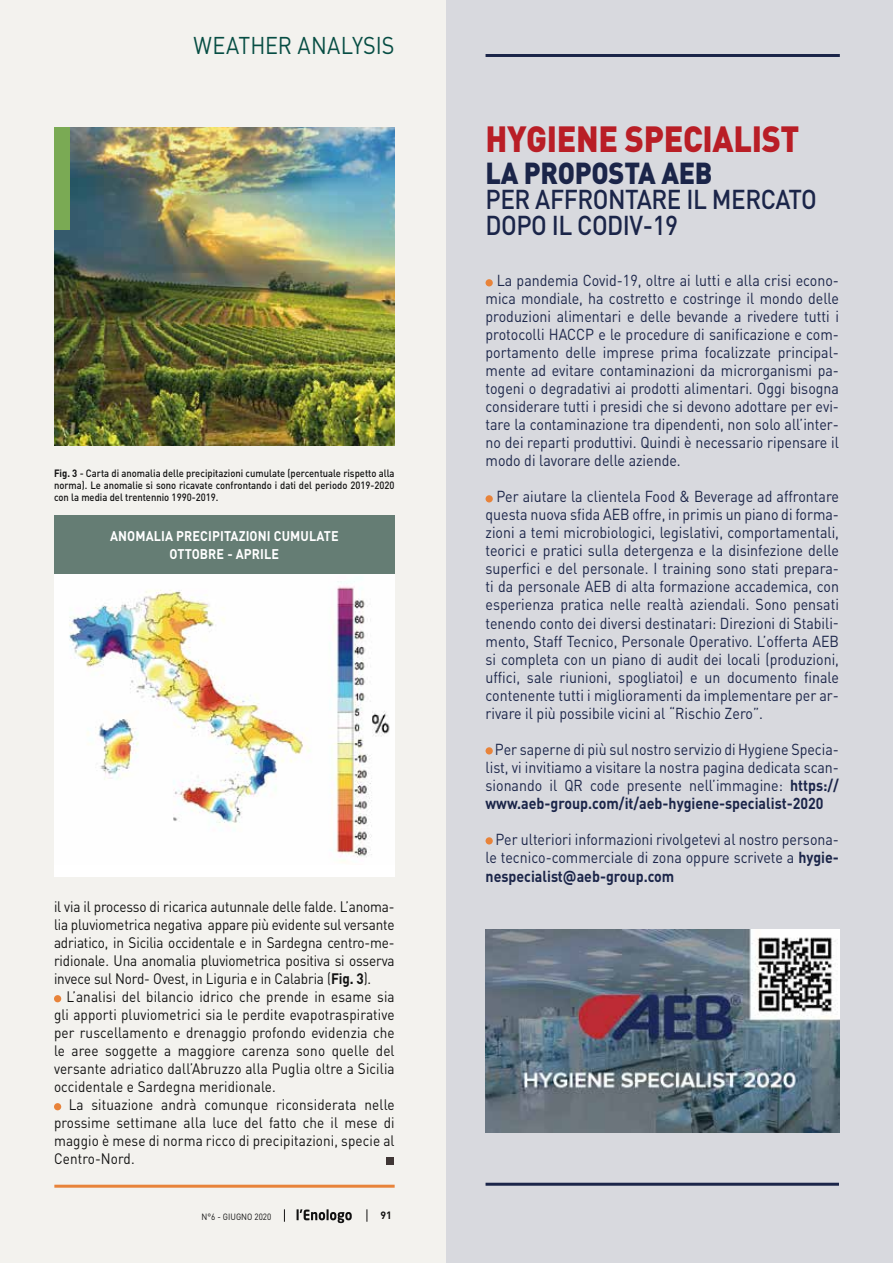
<style>
.page{position:relative;width:893px;height:1263px;background:#fff}
.page>*{position:absolute;margin:0;border:0;box-sizing:border-box;transform-origin:0 0}
.t1{font:900 36px "DIN";letter-spacing:-.01em;color:#b91e26;scale:.9 1}
.t2{font:900 30px "DIN";letter-spacing:-.01em;color:#1b2549;scale:.9 1}
.t3{font:500 27px/25.5px "DIN";letter-spacing:-.02em;color:#1b2549;scale:.9 1}
.t4{font:24px "DIN";letter-spacing:.005em;color:#064d43;scale:.9 1}
.t5{font:15.75px/18px "DIN";color:#1b2549;text-align:justify;scale:.9 1}
.t6{font:700 15.75px "DIN";color:#1b2549;scale:.9 1}
.t7{font:15px/18px "DIN";letter-spacing:.01em;color:#121212;text-align:justify;scale:.9 1}
.t8{font:700 13.95px/18px "DIN";letter-spacing:.01em;color:#fff;text-align:center;scale:.9 1}
.t9{font:500 10.5px/12px "DIN";color:#121212;text-align:justify;scale:.9 1}
.t10{font:700 10.5px "DIN";color:#121212}
.t11{font:9px "DIN";color:#121212;scale:.9 1}
.s1{font-weight:700}
.s2{font-family:"Ubuntu";font-weight:500}
</style>
<div class="page">
<div style="left:0;top:0;width:446px;height:1263px;background:#f3f2ee"></div>
<svg style="left:297px;top:1209px;width:55px;height:14px"></svg>
<svg style="left:367px;top:1209px;width:1px;height:13px"></svg>
<svg style="left:284px;top:1209px;width:1px;height:13px"></svg>
<div style="left:54px;top:540px;width:341px;height:336px;background:#fff"></div>
<img style="left:69px;top:581px;width:321px;height:281px">
<div style="left:54px;top:515px;width:341px;height:59px;background:#657d74"></div>
<div style="left:54px;top:995px;width:7px;height:7px;background:#e8833a;border-radius:50%"></div>
<div style="left:54px;top:1103px;width:7px;height:7px;background:#e8833a;border-radius:50%"></div>
<div style="left:387px;top:1157px;width:7px;height:7px;background:#3f3635"></div>
<div style="left:446px;top:0;width:447px;height:1263px;background:#d8d9de"></div>
<hr style="left:486px;top:1183px;width:353px;height:3px;background:#1b2549">
<hr style="left:486px;top:54px;width:354px;height:3px;background:#1b2549">
<img style="left:54px;top:128px;width:341px;height:317px">
<hr style="left:54px;top:1185px;width:341px;height:3px;background:#e8833a">
<div style="left:486px;top:279px;width:7px;height:7px;background:#e8833a;border-radius:50%"></div>
<div style="left:486px;top:495px;width:7px;height:7px;background:#e8833a;border-radius:50%"></div>
<div style="left:486px;top:747px;width:7px;height:7px;background:#e8833a;border-radius:50%"></div>
<div style="left:486px;top:837px;width:7px;height:7px;background:#e8833a;border-radius:50%"></div>
<img style="left:486px;top:930px;width:354px;height:203px">
<div style="left:54px;top:128px;width:15px;height:102px;background:#7aaa54"></div>
<h3 class="t4" style="left:194px;top:30px;width:225px">WEATHER ANALYSIS</h3>
<p class="t9" style="left:54px;top:467px;width:380px"><span class="s1">Fig. 3</span> - Carta di anomalia delle precipitazioni cumulate (percentuale rispetto alla norma). Le anomalie si sono ricavate confrontando i dati del periodo 2019-2020 con la media del trentennio 1990-2019.</p>
<p class="t8" style="left:110px;top:526px;width:255px">ANOMALIA PRECIPITAZIONI CUMULATE<br>OTTOBRE - APRILE</p>
<p class="t7" style="left:54px;top:898px;width:380px">il via il processo di ricarica autunnale delle falde. L’anoma&shy;lia pluviometrica negativa appare più evidente sul versante adriatico, in Sicilia occidentale e in Sardegna centro-me&shy;ridionale. Una anomalia pluviometrica positiva si osserva invece sul Nord- Ovest, in Liguria e in Calabria (<span class="s1">Fig. 3</span>).</p>
<p class="t7" style="left:54px;top:988px;width:380px;text-indent:13px">L’analisi del bilancio idrico che prende in esame sia gli apporti pluviometrici sia le perdite evapotraspirative per ruscellamento e drenaggio profondo evidenzia che le aree soggette a maggiore carenza sono quelle del versante adriatico dall’Abruzzo alla Puglia oltre a Sicilia occidentale e Sardegna meridionale.</p>
<p class="t7" style="left:54px;top:1096px;width:380px;text-indent:15px">La situazione andrà comunque riconsiderata nelle prossime settimane alla luce del fatto che il mese di maggio è mese di norma ricco di precipitazioni, specie al Centro-Nord.</p>
<p class="t11" style="left:202px;top:1211px;width:79px">N°6 - GIUGNO 2020</p>
<p class="t10" style="left:380px;top:1208px;width:13px">91</p>
<h1 class="t1" style="left:486px;top:115px;width:350px">HYGIENE SPECIALIST</h1>
<h2 class="t2" style="left:486px;top:153px;width:254px">LA PROPOSTA AEB</h2>
<h3 class="t3" style="left:486px;top:186px;width:370px">PER AFFRONTARE IL MERCATO<br>DOPO IL CODIV-19</h3>
<p class="t5" style="left:486px;top:271px;width:394px;text-indent:11px">La pandemia Covid-19, oltre ai lutti e alla crisi econo&shy;mica mondiale, ha costretto e costringe il mondo delle produzioni alimentari e delle bevande a rivedere tutti i protocolli HACCP e le procedure di sanificazione e com&shy;portamento delle imprese prima focalizzate principal&shy;mente ad evitare contaminazioni da microrganismi pa&shy;togeni o degradativi ai prodotti alimentari. Oggi bisogna considerare tutti i presidi che si devono adottare per evi&shy;tare la contaminazione tra dipendenti, non solo all’inter&shy;no dei reparti produttivi. Quindi è necessario ripensare il modo di lavorare delle aziende.</p>
<p class="t5" style="left:485px;top:487px;width:394px;text-indent:11px">Per aiutare la clientela Food &amp; Beverage ad affrontare questa nuova sfida AEB offre, in primis un piano di forma&shy;zioni a temi microbiologici, legislativi, comportamentali, teorici e pratici sulla detergenza e la disinfezione delle superfici e del personale. I training sono stati prepara&shy;ti da personale AEB di alta formazione accademica, con esperienza pratica nelle realtà aziendali. Sono pensati tenendo conto dei diversi destinatari: Direzioni di Stabili&shy;mento, Staff Tecnico, Personale Operativo. L’offerta AEB si completa con un piano di audit dei locali (produzioni, uffici, sale riunioni, spogliatoi) e un documento finale contenente tutti i miglioramenti da implementare per ar&shy;rivare il più possibile vicini al “Rischio Zero”.</p>
<p class="t5" style="left:486px;top:739px;width:394px;text-indent:9px">Per saperne di più sul nostro servizio di Hygiene Specia&shy;list, vi invitiamo a visitare la nostra pagina dedicata scan&shy;sionando il QR code presente nell’immagine: <span class="s1">https:// www.aeb-group.com/it/aeb-hygiene-specialist-2020</span></p>
<p class="t5" style="left:486px;top:829px;width:394px;text-align:right">Per ulteriori informazioni rivolgetevi al nostro persona&shy;le tecnico-commerciale di zona oppure scrivete a <span class="s1">hygie-</span></p>
<p class="t6" style="left:486px;top:866px;width:211px">nespecialist<span class="s2">@</span>aeb-group.com</p>
</div>
